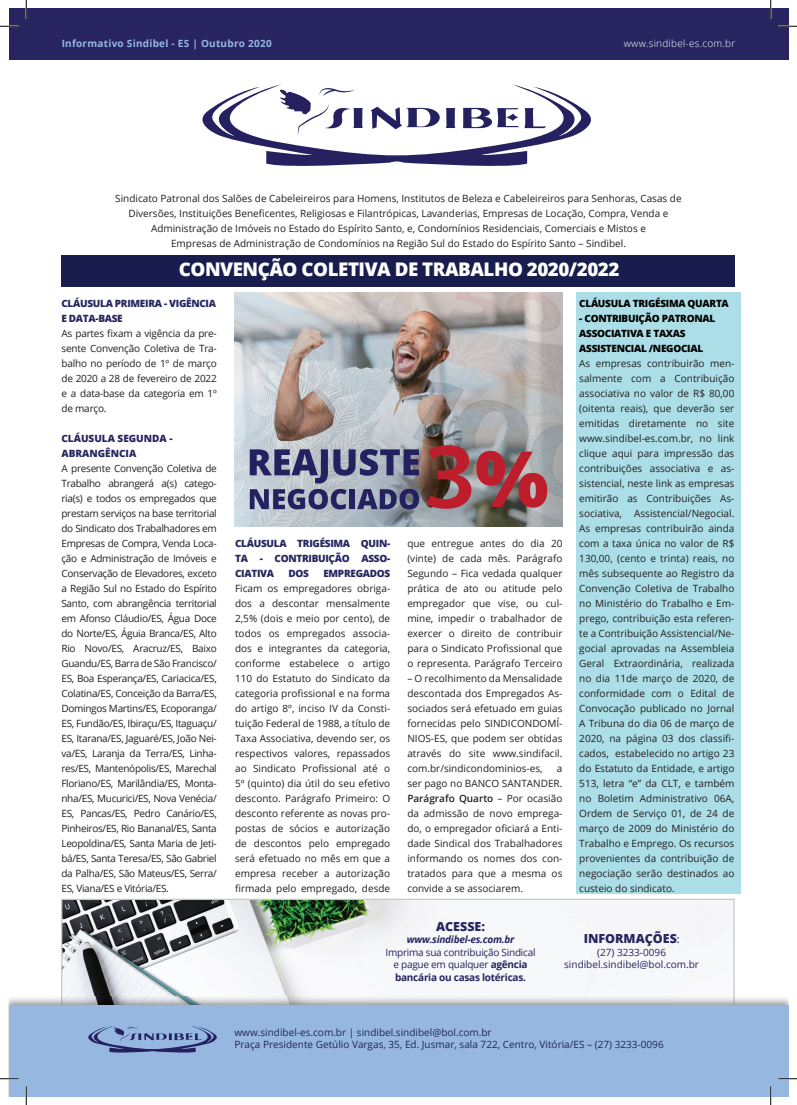
<style>
.page{position:relative;width:797px;height:1105px;background:#fff}
.page>*{position:absolute;margin:0;border:0;box-sizing:border-box;transform-origin:0 0}
.t1{font:600 semi-expanded 94.38px "Myriad Pro";color:#be1d2c}
.t2{font:800 18.75px "Open Sans";letter-spacing:-.025em;color:#fff}
.t3{font:800 12.5px "Open Sans";color:#252560}
.t4{font:10px/15px "Open Sans";color:#231f20;text-align:justify}
.t5{font:10px/12.5px "Open Sans";color:#252560;text-align:center}
.t6{font:800 10px/15px "Open Sans";letter-spacing:-.03em;color:#252560}
.t7{font:800 10px/15px "Open Sans";letter-spacing:-.03em;color:#000}
.t8{font:10px/12.5px "Open Sans";letter-spacing:-.025em;color:#252560;text-align:center}
.t9{font:700 10px "Open Sans";letter-spacing:.025em;color:#95b7e0}
.t10{font:800 10px/15px "Open Sans";color:#252560}
.t11{font:300 10px "Open Sans";letter-spacing:.025em;color:#fff}
.t12{font:italic 700 10px "Open Sans";letter-spacing:-.025em;color:#252560}
.s1{font-weight:600}
.s2{font-weight:700}
.s3{font-family:"Myriad Pro";font-weight:400}
</style>
<div class="page">
<div style="left:9px;top:9px;width:779px;height:51px;background:#272460"></div>
<div style="left:62px;top:255px;width:673px;height:32px;background:#181d4e"></div>
<div style="left:575px;top:293px;width:165px;height:601px;background:#abdee7"></div>
<svg style="left:61px;top:899px;width:673px;height:97px;fill:#f6f7f9"></svg>
<svg style="left:202px;top:84px;width:389px;height:82px"></svg>
<img style="left:62px;top:996px;width:671px;height:9px">
<div style="left:9px;top:1005px;width:779px;height:91px;background:#95b7e0"></div>
<svg style="left:88px;top:1026px;width:129px;height:27px"></svg>
<img style="left:234px;top:292px;width:328px;height:234px">
<svg style="left:250px;top:449px;width:169px;height:34px;background:#737596"></svg>
<svg style="left:250px;top:489px;width:96px;height:20px;background:#64658d"></svg>
<div style="left:350px;top:489px;width:5px;height:20px;background:#252161"></div>
<svg style="left:357px;top:489px;width:62px;height:20px"></svg>
<svg style="left:476px;top:451px;width:71px;height:57px;background:#a15057"></svg>
<svg style="left:0;top:25px;width:19px;height:2px"></svg>
<svg style="left:778px;top:25px;width:19px;height:2px"></svg>
<svg style="left:0;top:1078px;width:19px;height:1px"></svg>
<svg style="left:778px;top:1078px;width:19px;height:1px"></svg>
<svg style="left:25px;top:0;width:2px;height:19px"></svg>
<svg style="left:25px;top:1086px;width:2px;height:19px"></svg>
<svg style="left:770px;top:0;width:1px;height:19px"></svg>
<svg style="left:770px;top:1086px;width:1px;height:19px"></svg>
<p class="t9" style="left:62px;top:36px;width:211px">Informativo Sindibel - ES | Outubro 2020</p>
<p class="t11" style="left:623px;top:37px;width:113px">www.sindibel-es.com.br</p>
<p class="t4" style="left:115px;top:191px;width:568px;text-align:center">Sindicato Patronal dos Salões de Cabeleireiros para Homens, Institutos de Beleza e Cabeleireiros para Senhoras, Casas de Diversões, Instituições Beneficentes, Religiosas e Filantrópicas, Lavanderias, Empresas de Locação, Compra, Venda e Administração de Imóveis no Estado do Espírito Santo, e, Condomínios Residenciais, Comerciais e Mistos e<br>Empresas de Administração de Condomínios na Região Sul do Estado do Espírito Santo – Sindibel.</p>
<h2 class="t2" style="left:179px;top:255px;width:442px">CONVENÇÃO COLETIVA DE TRABALHO 2020/2022</h2>
<p class="t6" style="left:61px;top:295px;width:156px">CLÁUSULA PRIMEIRA - VIGÊNCIA<br>E DATA-BASE</p>
<p class="t4" style="left:61px;top:326px;width:157px">As partes fixam a vigência da pre&shy;sente Convenção Coletiva de Tra&shy;balho no período de 1º de março de 2020 a 28 de fevereiro de 2022 e a data-base da categoria em 1º de março.</p>
<p class="t10" style="left:61px;top:430px;width:113px">CLÁUSULA SEGUNDA -<br>ABRANGÊNCIA</p>
<p class="t4" style="left:61px;top:461px;width:157px">A presente Convenção Coletiva de Trabalho abrangerá a(s) catego&shy;ria(s) e todos os empregados que prestam serviços na base territorial do Sindicato dos Trabalhadores em Empresas de Compra, Venda Loca&shy;ção e Administração de Imóveis e Conservação de Elevadores, exceto a Região Sul no Estado do Espírito Santo, com abrangência territorial em Afonso Cláudio/ES, Água Doce do Norte/ES, Águia Branca/ES, Alto Rio Novo/ES, Aracruz/ES, Baixo Guandu/ES, Barra de São Francisco/ ES, Boa Esperança/ES, Cariacica/ES, Colatina/ES, Conceição da Barra/ES, Domingos Martins/ES, Ecoporanga/ ES, Fundão/ES, Ibiraçu/ES, Itaguaçu/ ES, Itarana/ES, Jaguaré/ES, João Nei&shy;va/ES, Laranja da Terra/ES, Linha&shy;res/ES, Mantenópolis/ES, Marechal Floriano/ES, Marilândia/ES, Monta&shy;nha/ES, Mucurici/ES, Nova Venécia/ ES, Pancas/ES, Pedro Canário/ES, Pinheiros/ES, Rio Bananal/ES, Santa Leopoldina/ES, Santa Maria de Jeti&shy;bá/ES, Santa Teresa/ES, São Gabriel da Palha/ES, São Mateus/ES, Serra/ ES, Viana/ES e Vitória/ES.</p>
<p class="t6" style="left:235px;top:535px;width:157px;text-align:justify">CLÁUSULA TRIGÉSIMA QUIN-TA - CONTRIBUIÇÃO ASSO-CIATIVA</p>
<p class="t6" style="left:288px;top:565px;width:22px">DOS</p>
<p class="t6" style="left:323px;top:565px;width:68px">EMPREGADOS</p>
<p class="t4" style="left:235px;top:581px;width:157px">Ficam os empregadores obriga&shy;dos a descontar mensalmente 2,5% (dois e meio por cento), de todos os empregados associa&shy;dos e integrantes da categoria, conforme estabelece o artigo 110 do Estatuto do Sindicato da categoria profissional e na forma do artigo 8º, inciso IV da Consti&shy;tuição Federal de 1988, a título de Taxa Associativa, devendo ser, os respectivos valores, repassados ao Sindicato Profissional até o 5º (quinto) dia útil do seu efetivo desconto. Parágrafo Primeiro: O desconto referente as novas pro&shy;postas de sócios e autorização de descontos pelo empregado será efetuado no mês em que a empresa receber a autorização firmada pelo empregado, desde</p>
<h1 class="t1" style="left:423px;top:415px;width:56px">3</h1>
<p class="t4" style="left:407px;top:536px;width:157px">que entregue antes do dia 20 (vinte) de cada mês. Parágrafo Segundo – Fica vedada qualquer prática de ato ou atitude pelo empregador que vise, ou cul&shy;mine, impedir o trabalhador de exercer o direito de contribuir para o Sindicato Profissional que o representa. Parágrafo Terceiro</p>
<p class="t4" style="left:407px;top:671px;width:157px">– O recolhimento da Mensalidade descontada dos Empregados As&shy;sociados será efetuado em guias fornecidas pelo SINDICONDOMÍ-NIOS-ES, que podem ser obtidas através do site www.sindifacil. com.br/sindicondominios-es,</p>
<p class="t4" style="left:407px;top:761px;width:157px;text-indent:149px">a ser pago no BANCO SANTANDER.<br><span class="s1">Parágrafo Quarto</span> – Por ocasião da admissão de novo emprega&shy;do, o empregador oficiará a Enti&shy;dade Sindical dos Trabalhadores informando os nomes dos con&shy;tratados para que a mesma os convide a se associarem.</p>
<p class="t7" style="left:579px;top:295px;width:151px">CLÁUSULA TRIGÉSIMA QUARTA</p>
<p class="t7" style="left:579px;top:310px;width:137px">- CONTRIBUIÇÃO PATRONAL<br>ASSOCIATIVA E TAXAS<br>ASSISTENCIAL /NEGOCIAL</p>
<p class="t4" style="left:579px;top:356px;width:157px">As empresas contribuirão men&shy;salmente com a Contribuição associativa no valor de R$ 80,00 (oitenta reais), que deverão ser emitidas diretamente no site www.sindibel-es.com.br, no link clique aqui para impressão das contribuições associativa e as&shy;sistencial, neste link as empresas emitirão as Contribuições As&shy;sociativa, Assistencial/Negocial.<br>As empresas contribuirão ainda com a taxa única no valor de R$ 130,00, (cento e trinta) reais, no mês subsequente ao Registro da Convenção Coletiva de Trabalho no Ministério do Trabalho e Em&shy;prego, contribuição esta referen&shy;te a Contribuição Assistencial/Ne&shy;gocial aprovadas na Assembleia Geral Extraordinária, realizada no dia 11de março de 2020, de conformidade com o Edital de Convocação publicado no Jornal A Tribuna do dia 06 de março de 2020, na página 03 dos classifi&shy;cados, estabelecido no artigo 23 do Estatuto da Entidade, e artigo 513, letra “e” da CLT, e também no Boletim Administrativo 06A, Ordem de Serviço 01, de 24 de março de 2009 do Ministério do Trabalho e Emprego. Os recursos provenientes da contribuição de negociação serão destinados ao custeio do sindicato.</p>
<p class="t3" style="left:436px;top:916px;width:50px">ACESSE:</p>
<p class="t12" style="left:407px;top:932px;width:109px">www.sindibel-es.com.br</p>
<p class="t8" style="left:385px;top:945px;width:151px">Imprima sua contribuição Sindical e pague em qualquer <span class="s2">agência bancária ou casas lotéricas.</span></p>
<p class="t3" style="left:583px;top:929px;width:97px">INFORMAÇÕES<span class="s3">:</span></p>
<p class="t5" style="left:564px;top:945px;width:136px">(27) 3233-0096 sindibel.sindibel@bol.com.br</p>
<p class="t5" style="left:234px;top:1026px;width:430px;text-align:left">www.sindibel-es.com.br | sindibel.sindibel@bol.com.br<br>Praça Presidente Getúlio Vargas, 35, Ed. Jusmar, sala 722, Centro, Vitória/ES – (27) 3233-0096</p>
</div>
